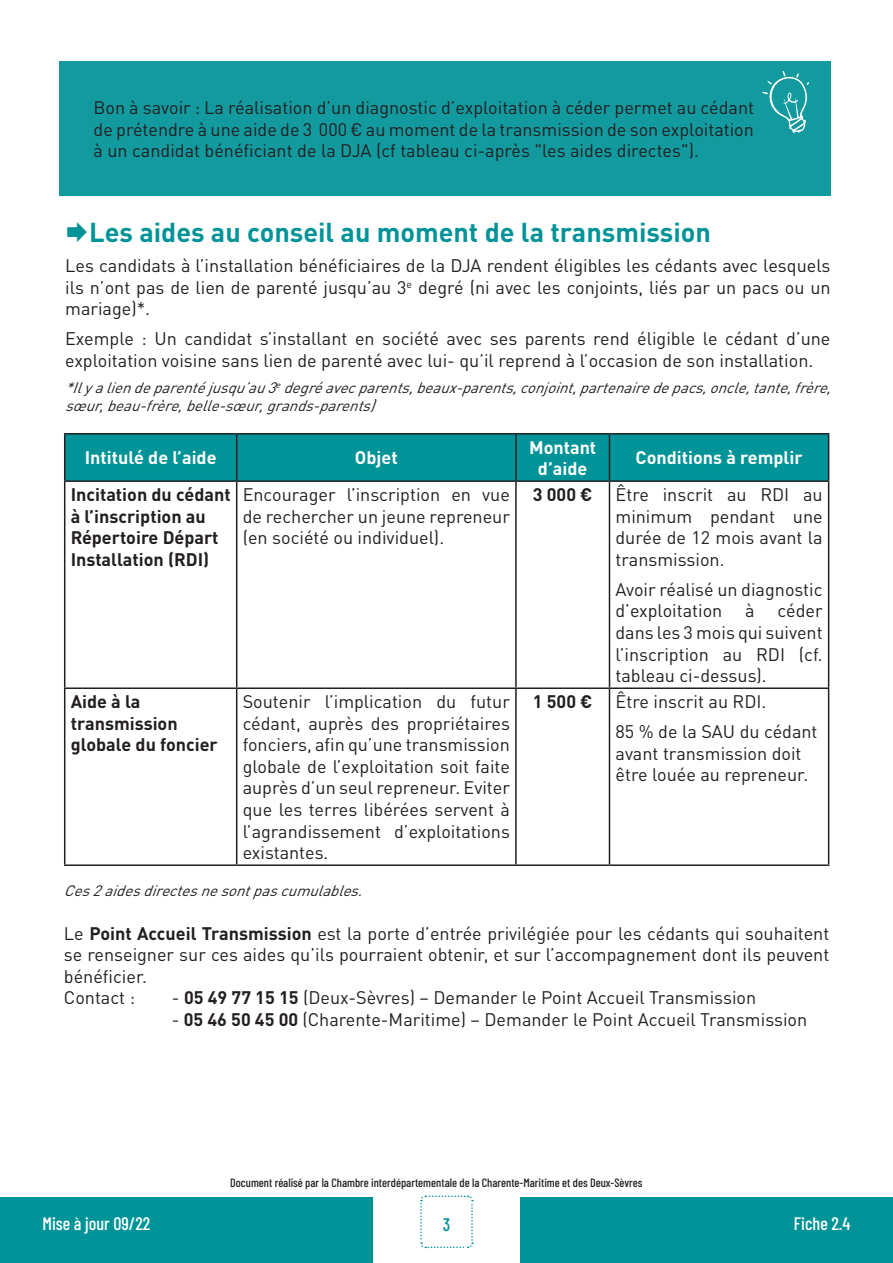
<style>
.page{position:relative;width:893px;height:1263px;background:#fff}
.page>*{position:absolute;margin:0;border:0;box-sizing:border-box;transform-origin:0 0}
.t1{font:700 27px "DINOT";color:#009397}
.t2{font:18px/21.6px "DINOT";color:#231f20;text-align:justify}
.t3{font:700 18px/21.6px "DINOT";color:#231f20}
.t4{font:700 18px/21.6px "DINOT";color:#fff;text-align:center}
.t5{font:500 18px "Barlow Condensed";color:#fff}
.t6{font:500 18px "Barlow Condensed";color:#009397}
.t7{font:italic 15px/18px "DINOT";color:#231f20}
.t8{font:500 12px "Barlow Condensed";color:#231f20}
.s1{font-weight:700}
</style>
<div class="page">
<svg style="left:420px;top:1195px;width:54px;height:54px"></svg>
<div style="left:0;top:1197px;width:373px;height:66px;background:#009397"></div>
<div style="left:520px;top:1197px;width:373px;height:66px;background:#009397"></div>
<div style="left:60px;top:62px;width:771px;height:134px;background:#129a9f"></div>
<svg style="left:762px;top:71px;width:47px;height:62px"></svg>
<div style="left:65px;top:434px;width:763px;height:46px;background:#009397"></div>
<hr style="left:64px;top:433px;width:173px;height:1px;background:#231f20">
<hr style="left:64px;top:434px;width:1px;height:46px;background:#231f20">
<hr style="left:237px;top:433px;width:279px;height:1px;background:#231f20">
<hr style="left:236px;top:434px;width:1px;height:46px;background:#231f20">
<hr style="left:516px;top:433px;width:93px;height:1px;background:#231f20">
<hr style="left:515px;top:434px;width:2px;height:46px;background:#231f20">
<hr style="left:609px;top:433px;width:220px;height:1px;background:#231f20">
<hr style="left:609px;top:434px;width:1px;height:46px;background:#231f20">
<hr style="left:828px;top:434px;width:1px;height:46px;background:#231f20">
<hr style="left:64px;top:480px;width:173px;height:2px;background:#231f20">
<hr style="left:64px;top:482px;width:1px;height:205px;background:#231f20">
<hr style="left:237px;top:480px;width:279px;height:2px;background:#231f20">
<hr style="left:236px;top:482px;width:1px;height:205px;background:#231f20">
<hr style="left:516px;top:480px;width:93px;height:2px;background:#231f20">
<hr style="left:515px;top:482px;width:2px;height:205px;background:#231f20">
<hr style="left:609px;top:480px;width:220px;height:2px;background:#231f20">
<hr style="left:609px;top:482px;width:1px;height:205px;background:#231f20">
<hr style="left:828px;top:482px;width:1px;height:205px;background:#231f20">
<hr style="left:64px;top:687px;width:173px;height:2px;background:#231f20">
<hr style="left:64px;top:689px;width:1px;height:175px;background:#231f20">
<hr style="left:237px;top:687px;width:279px;height:2px;background:#231f20">
<hr style="left:236px;top:689px;width:1px;height:175px;background:#231f20">
<hr style="left:516px;top:687px;width:93px;height:2px;background:#231f20">
<hr style="left:515px;top:689px;width:2px;height:175px;background:#231f20">
<hr style="left:609px;top:687px;width:220px;height:2px;background:#231f20">
<hr style="left:609px;top:689px;width:1px;height:175px;background:#231f20">
<hr style="left:828px;top:689px;width:1px;height:175px;background:#231f20">
<hr style="left:64px;top:864px;width:173px;height:2px;background:#231f20">
<hr style="left:237px;top:864px;width:279px;height:2px;background:#231f20">
<hr style="left:516px;top:864px;width:93px;height:2px;background:#231f20">
<hr style="left:609px;top:864px;width:220px;height:2px;background:#231f20">
<p class="t2" style="left:94px;top:97px;width:662px">Bon à savoir : La réalisation d’un diagnostic d’exploitation à céder permet au cédant de prétendre à une aide de 3 000 € au moment de la transmission de son exploitation à un candidat bénéficiant de la DJA (cf tableau ci-après "les aides directes").</p>
<h1 class="t1" style="left:89px;top:215px;width:623px">Les aides au conseil au moment de la transmission</h1>
<p class="t2" style="left:65px;top:254px;width:767px">Les candidats à l’installation bénéficiaires de la DJA rendent éligibles les cédants avec lesquels ils n’ont pas de lien de parenté jusqu’au 3<sup>e</sup> degré (ni avec les conjoints, liés par un pacs ou un mariage)*.</p>
<p class="t2" style="left:65px;top:328px;width:767px">Exemple : Un candidat s’installant en société avec ses parents rend éligible le cédant d’une exploitation voisine sans lien de parenté avec lui- qu’il reprend à l’occasion de son installation.</p>
<p class="t7" style="left:65px;top:379px;width:773px">*Ilyaliendeparentéjusqu’au3<sup>e</sup>degréavecparents,beaux-parents,conjoint,partenairedepacs,oncle,tante,frère, sœur,beau-frère,belle-sœur,grands-parents)</p>
<p class="t4" style="left:85px;top:446px;width:133px">Intitulé de l’aide</p>
<p class="t4" style="left:355px;top:446px;width:44px">Objet</p>
<p class="t4" style="left:529px;top:436px;width:69px">Montant d’aide</p>
<p class="t4" style="left:636px;top:446px;width:169px">Conditions à remplir</p>
<p class="t3" style="left:71px;top:483px;width:161px">Incitation du cédant à l’inscription au<br>Répertoire Départ<br>Installation (RDI)</p>
<p class="t2" style="left:243px;top:483px;width:269px">Encourager l’inscription en vue de rechercher un jeune repreneur (en société ou individuel).</p>
<p class="t3" style="left:533px;top:483px;width:61px">3 000 €</p>
<p class="t2" style="left:615px;top:483px;width:209px">Être inscrit au RDI au minimum pendant une durée de 12 mois avant la transmission.</p>
<p class="t2" style="left:615px;top:578px;width:209px">Avoir réalisé un diagnostic d’exploitation</p>
<p class="t2" style="left:615px;top:600px;width:209px;text-indent:162px">céder dans les 3 mois qui suivent l’inscription au RDI (cf. tableau ci-dessus).</p>
<p class="t2" style="left:745px;top:600px;width:11px">à</p>
<p class="t3" style="left:71px;top:690px;width:149px">Aide à la transmission globale du foncier</p>
<p class="t2" style="left:243px;top:690px;width:269px">Soutenir l’implication du futur cédant, auprès des propriétaires fonciers, afin qu’une transmission globale de l’exploitation soit faite auprès d’un seul repreneur. Eviter que les terres libérées servent à l’agrandissement d’exploitations existantes.</p>
<p class="t3" style="left:533px;top:690px;width:61px">1 500 €</p>
<p class="t2" style="left:615px;top:686px;width:204px;line-height:30.2px">Être inscrit au RDI.<br>85 % de la SAU du cédant</p>
<p class="t2" style="left:615px;top:742px;width:194px">avant transmission doit être louée au repreneur.</p>
<p class="t7" style="left:64px;top:882px;width:306px">Ces2aidesdirectesnesontpascumulables.</p>
<p class="t2" style="left:64px;top:922px;width:767px;text-align:left">Le <span class="s1">Point Accueil Transmission</span> est la porte d’entrée privilégiée pour les cédants qui souhaitent se renseigner sur ces aides qu’ils pourraient obtenir, et sur l’accompagnement dont ils peuvent bénéficier.<br>Contact :</p>
<p class="t2" style="left:172px;top:987px;width:586px">- <span class="s1">05 49 77 15 15</span> (Deux-Sèvres) – Demander le Point Accueil Transmission</p>
<p class="t2" style="left:172px;top:1008px;width:637px">- <span class="s1">05 46 50 45 00</span> (Charente-Maritime) – Demander le Point Accueil Transmission</p>
<p class="t8" style="left:230px;top:1174px;width:414px">Document réalisé par la Chambre interdépartementale de la Charente-Maritime et des Deux-Sèvres</p>
<p class="t5" style="left:43px;top:1210px;width:109px">Mise à jour 09/22</p>
<p class="t6" style="left:443px;top:1211px;width:9px">3</p>
<p class="t5" style="left:794px;top:1210px;width:58px">Fiche 2.4</p>
</div>
